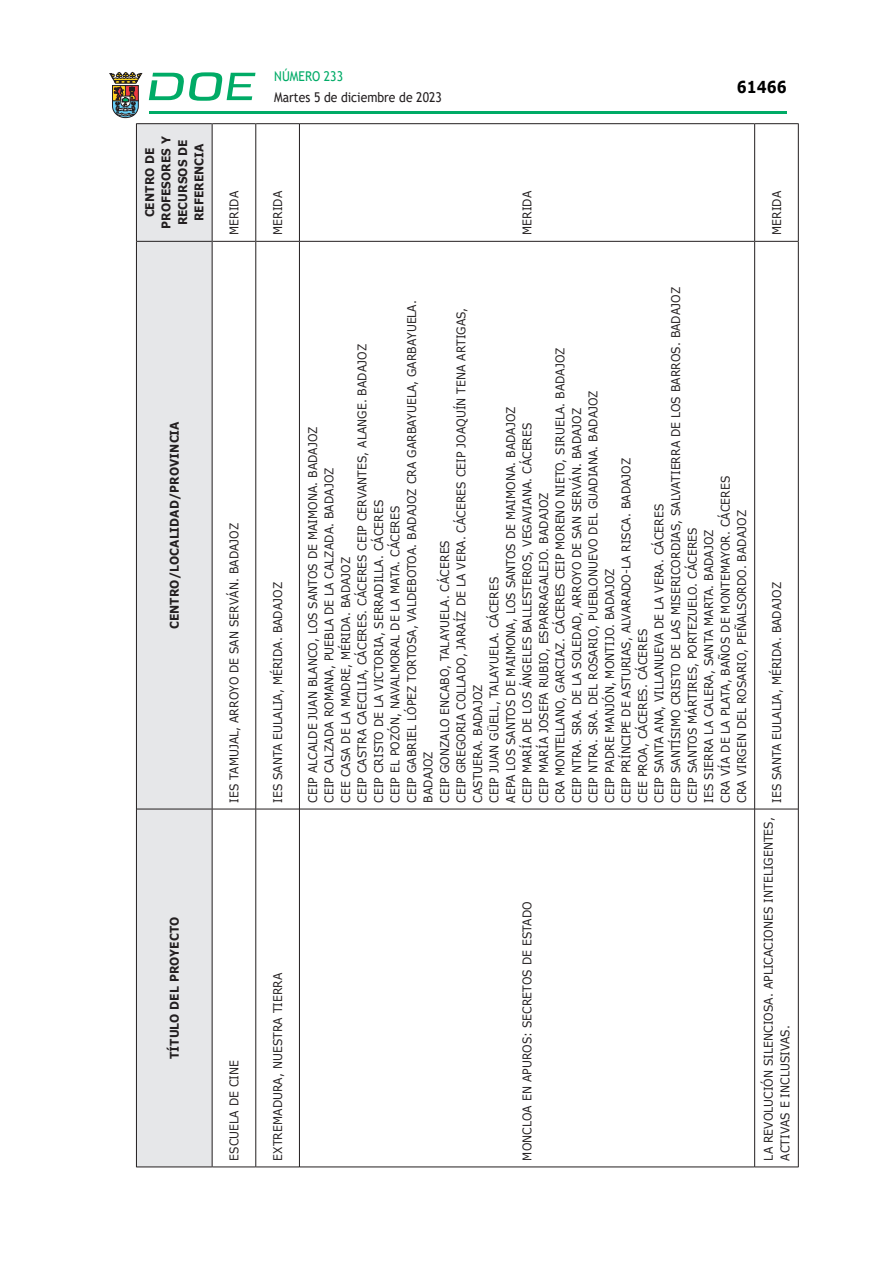
<style>
.page{position:relative;width:893px;height:1263px;background:#fff}
.page>*{position:absolute;margin:0;border:0;box-sizing:border-box;transform-origin:0 0}
.t1{font:700 16.5px "Verdana";color:#000;scale:.85 1}
.t2{font:13.5px "Trebuchet MS";color:#231f20;scale:.9 1}
.t3{font:13.5px "Trebuchet MS";color:#00ab67;scale:.9 1}
.CUERPO_DE_TEXTO{font:12px/16.5px "Verdana";letter-spacing:.005em;color:#231f20;scale:.9 1}
.TABLATITULO{font:700 12px/16.5px "Verdana";letter-spacing:.005em;color:#231f20;text-align:center;scale:.9 1}
</style>
<div class="page">
<hr style="left:149px;top:111px;width:638px;height:3px;background:#00ab66">
<svg style="left:109px;top:72px;width:33px;height:46px"></svg>
<svg style="left:149px;top:72px;width:106px;height:29px"></svg>
<div style="left:137px;top:124px;width:75px;height:1042px;background:#e6e7e9"></div>
<hr style="left:136px;top:809px;width:1px;height:358px;background:#231f20">
<hr style="left:136px;top:241px;width:1px;height:568px;background:#231f20">
<hr style="left:136px;top:123px;width:1px;height:118px;background:#231f20">
<hr style="left:212px;top:809px;width:1px;height:358px;background:#231f20">
<hr style="left:212px;top:241px;width:1px;height:568px;background:#231f20">
<hr style="left:212px;top:123px;width:1px;height:118px;background:#231f20">
<hr style="left:255px;top:809px;width:1px;height:358px;background:#231f20">
<hr style="left:255px;top:241px;width:1px;height:568px;background:#231f20">
<hr style="left:255px;top:123px;width:1px;height:118px;background:#231f20">
<hr style="left:299px;top:809px;width:1px;height:358px;background:#231f20">
<hr style="left:299px;top:241px;width:1px;height:568px;background:#231f20">
<hr style="left:299px;top:123px;width:1px;height:118px;background:#231f20">
<hr style="left:754px;top:809px;width:1px;height:358px;background:#231f20">
<hr style="left:754px;top:241px;width:1px;height:568px;background:#231f20">
<hr style="left:754px;top:123px;width:1px;height:118px;background:#231f20">
<hr style="left:798px;top:809px;width:1px;height:358px;background:#231f20">
<hr style="left:798px;top:241px;width:1px;height:568px;background:#231f20">
<hr style="left:798px;top:123px;width:1px;height:118px;background:#231f20">
<hr style="left:137px;top:1166px;width:75px;height:1px;background:#231f20">
<hr style="left:212px;top:1166px;width:43px;height:1px;background:#231f20">
<hr style="left:256px;top:1166px;width:43px;height:1px;background:#231f20">
<hr style="left:300px;top:1166px;width:454px;height:1px;background:#231f20">
<hr style="left:755px;top:1166px;width:43px;height:1px;background:#231f20">
<hr style="left:137px;top:809px;width:75px;height:1px;background:#231f20">
<hr style="left:137px;top:241px;width:75px;height:1px;background:#231f20">
<hr style="left:137px;top:123px;width:75px;height:1px;background:#231f20">
<hr style="left:212px;top:809px;width:43px;height:1px;background:#231f20">
<hr style="left:212px;top:241px;width:43px;height:1px;background:#231f20">
<hr style="left:212px;top:123px;width:43px;height:1px;background:#231f20">
<hr style="left:256px;top:809px;width:43px;height:1px;background:#231f20">
<hr style="left:256px;top:241px;width:43px;height:1px;background:#231f20">
<hr style="left:256px;top:123px;width:43px;height:1px;background:#231f20">
<hr style="left:300px;top:809px;width:454px;height:1px;background:#231f20">
<hr style="left:300px;top:241px;width:454px;height:1px;background:#231f20">
<hr style="left:300px;top:123px;width:454px;height:1px;background:#231f20">
<hr style="left:755px;top:809px;width:43px;height:1px;background:#231f20">
<hr style="left:755px;top:241px;width:43px;height:1px;background:#231f20">
<hr style="left:755px;top:123px;width:43px;height:1px;background:#231f20">
<p class="TABLATITULO" style="left:141px;top:229px;width:104px;rotate:-90deg">CENTRO DE<br>PROFESORES Y<br>RECURSOS DE<br>REFERENCIA</p>
<p class="CUERPO_DE_TEXTO" style="left:226px;top:235px;width:50px;rotate:-90deg">MERIDA</p>
<p class="TABLATITULO" style="left:166px;top:629px;width:232px;rotate:-90deg">CENTRO/LOCALIDAD/PROVINCIA</p>
<p class="CUERPO_DE_TEXTO" style="left:226px;top:803px;width:312px;rotate:-90deg">IES TAMUJAL, ARROYO DE SAN SERVÁN. BADAJOZ</p>
<p class="TABLATITULO" style="left:166px;top:1059px;width:160px;rotate:-90deg">TÍTULO DEL PROYECTO</p>
<p class="CUERPO_DE_TEXTO" style="left:226px;top:1160px;width:113px;rotate:-90deg">ESCUELA DE CINE</p>
<p class="t3" style="left:274px;top:67px;width:78px">NÚMERO 233</p>
<p class="t2" style="left:274px;top:88px;width:188px">Martes 5 de diciembre de 2023</p>
<p class="CUERPO_DE_TEXTO" style="left:269px;top:235px;width:50px;rotate:-90deg">MERIDA</p>
<p class="CUERPO_DE_TEXTO" style="left:519px;top:235px;width:50px;rotate:-90deg">MERIDA</p>
<h1 class="t1" style="left:737px;top:75px;width:60px">61466</h1>
<p class="CUERPO_DE_TEXTO" style="left:768px;top:235px;width:50px;rotate:-90deg">MERIDA</p>
<p class="CUERPO_DE_TEXTO" style="left:269px;top:803px;width:247px;rotate:-90deg">IES SANTA EULALIA, MÉRIDA. BADAJOZ</p>
<p class="CUERPO_DE_TEXTO" style="left:269px;top:1160px;width:210px;rotate:-90deg">EXTREMADURA, NUESTRA TIERRA</p>
<p class="CUERPO_DE_TEXTO" style="left:304px;top:803px;width:574px;rotate:-90deg">CEIP ALCALDE JUAN BLANCO, LOS SANTOS DE MAIMONA. BADAJOZ<br>CEIP CALZADA ROMANA, PUEBLA DE LA CALZADA. BADAJOZ<br>CEE CASA DE LA MADRE, MÉRIDA. BADAJOZ<br>CEIP CASTRA CAECILIA, CÁCERES. CÁCERES CEIP CERVANTES, ALANGE. BADAJOZ<br>CEIP CRISTO DE LA VICTORIA, SERRADILLA. CÁCERES<br>CEIP EL POZÓN, NAVALMORAL DE LA MATA. CÁCERES<br>CEIP GABRIEL LÓPEZ TORTOSA, VALDEBOTOA. BADAJOZ CRA GARBAYUELA, GARBAYUELA.<br>BADAJOZ<br>CEIP GONZALO ENCABO, TALAYUELA. CÁCERES<br>CEIP GREGORIA COLLADO, JARAÍZ DE LA VERA. CÁCERES CEIP JOAQUÍN TENA ARTIGAS, CASTUERA. BADAJOZ<br>CEIP JUAN GÜELL, TALAYUELA. CÁCERES<br>AEPA LOS SANTOS DE MAIMONA, LOS SANTOS DE MAIMONA. BADAJOZ<br>CEIP MARÍA DE LOS ÁNGELES BALLESTEROS, VEGAVIANA. CÁCERES<br>CEIP MARÍA JOSEFA RUBIO, ESPARRAGALEJO. BADAJOZ<br>CRA MONTELLANO, GARCIAZ. CÁCERES CEIP MORENO NIETO, SIRUELA. BADAJOZ<br>CEIP NTRA. SRA. DE LA SOLEDAD, ARROYO DE SAN SERVÁN. BADAJOZ<br>CEIP NTRA. SRA. DEL ROSARIO, PUEBLONUEVO DEL GUADIANA. BADAJOZ<br>CEIP PADRE MANJÓN, MONTIJO. BADAJOZ<br>CEIP PRÍNCIPE DE ASTURIAS, ALVARADO-LA RISCA. BADAJOZ<br>CEE PROA, CÁCERES. CÁCERES<br>CEIP SANTA ANA, VILLANUEVA DE LA VERA. CÁCERES<br>CEIP SANTÍSIMO CRISTO DE LAS MISERICORDIAS, SALVATIERRA DE LOS BARROS. BADAJOZ CEIP SANTOS MÁRTIRES, PORTEZUELO. CÁCERES<br>IES SIERRA LA CALERA, SANTA MARTA. BADAJOZ<br>CRA VÍA DE LA PLATA, BAÑOS DE MONTEMAYOR. CÁCERES<br>CRA VIRGEN DEL ROSARIO, PEÑALSORDO. BADAJOZ</p>
<p class="CUERPO_DE_TEXTO" style="left:519px;top:1160px;width:289px;rotate:-90deg">MONCLOA EN APUROS: SECRETOS DE ESTADO</p>
<p class="CUERPO_DE_TEXTO" style="left:768px;top:803px;width:247px;rotate:-90deg">IES SANTA EULALIA, MÉRIDA. BADAJOZ</p>
<p class="CUERPO_DE_TEXTO" style="left:760px;top:1160px;width:383px;rotate:-90deg">LA REVOLUCIÓN SILENCIOSA. APLICACIONES INTELIGENTES,<br>ACTIVAS E INCLUSIVAS.</p>
</div>
